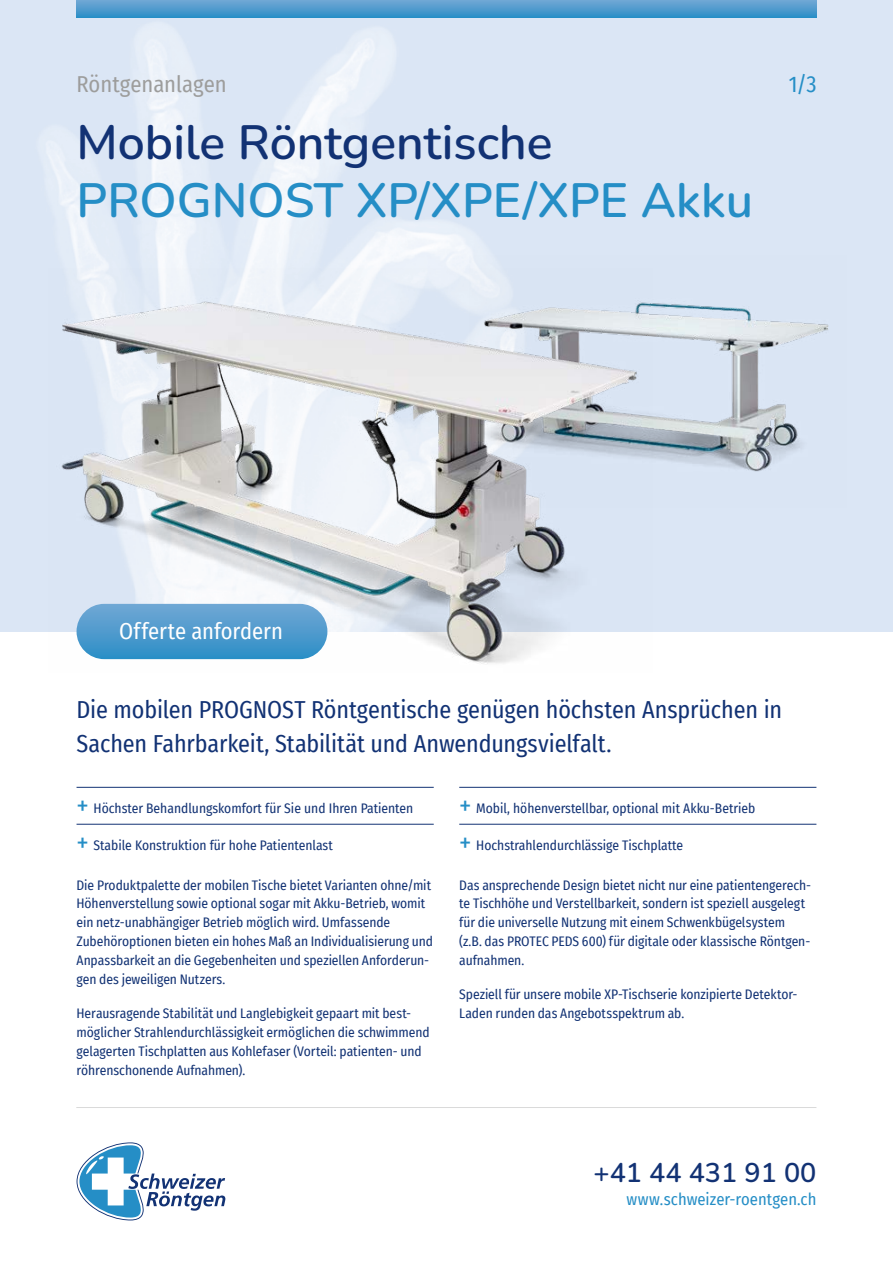
<style>
.page{position:relative;width:893px;height:1263px;background:#fff}
.page>*{position:absolute;margin:0;border:0;box-sizing:border-box;transform-origin:0 0}
.t1{font:600 48px "Nunito";color:#258ec6}
.t2{font:600 48px "Nunito";color:#123274}
.t3{font:600 27px "Nunito";color:#123274}
.t4{font:24px/33.6px "Fira Sans Condensed";letter-spacing:-.005em;color:#123274}
.t5{font:22.5px "Fira Sans Condensed";letter-spacing:-.005em;color:#fff}
.t6{font:22.5px "Fira Sans Condensed";color:#9d9d9c}
.t7{font:22.5px "Fira Sans Condensed";color:#258ec6}
.t8{font:16.5px "Fira Sans Condensed";color:#258ec6}
.t9{font:13.5px/18.9px "Fira Sans Condensed";letter-spacing:-.005em;color:#123274}
.s1{font-size:27px;color:#258ec6}
</style>
<div class="page">
<svg style="left:77px;top:1142px;width:148px;height:78px"></svg>
<hr style="left:76px;top:1107px;width:740px;height:1px;background:#dadada">
<img style="left:0;top:0;width:893px;height:631px">
<img style="left:469px;top:255px;width:378px;height:253px">
<hr style="left:77px;top:787px;width:357px;height:1px;background:#123274">
<hr style="left:77px;top:824px;width:357px;height:1px;background:#123274">
<hr style="left:459px;top:787px;width:357px;height:1px;background:#123274">
<hr style="left:459px;top:824px;width:357px;height:1px;background:#123274">
<img style="left:49px;top:269px;width:604px;height:395px">
<svg style="left:76px;top:0;width:741px;height:17px;background:#509bcd"></svg>
<div style="left:77px;top:604px;width:250px;height:55px;background:linear-gradient(to bottom,#72a8d5,#2c8ec6);border-radius:28px"></div>
<h3 class="t6" style="left:77px;top:67px;width:152px">Röntgenanlagen</h3>
<h3 class="t7" style="left:789px;top:67px;width:29px">1/3</h3>
<h1 class="t2" style="left:77px;top:109px;width:477px">Mobile Röntgentische</h1>
<h1 class="t1" style="left:77px;top:167px;width:678px">PROGNOST XP/XPE/XPE Akku</h1>
<h3 class="t5" style="left:119px;top:614px;width:165px">Offerte anfordern</h3>
<h3 class="t4" style="left:77px;top:692px;width:707px">Die mobilen PROGNOST Röntgentische genügen höchsten Ansprüchen in<br>Sachen Fahrbarkeit, Stabilität und Anwendungsvielfalt.</h3>
<p class="t9" style="left:77px;top:799px;width:338px"><span class="s1">+</span> Höchster Behandlungskomfort für Sie und Ihren Patienten</p>
<p class="t9" style="left:77px;top:835px;width:258px"><span class="s1">+</span> Stabile Konstruktion für hohe Patientenlast</p>
<p class="t9" style="left:77px;top:875px;width:358px">Die Produktpalette der mobilen Tische bietet Varianten ohne/mit Höhenverstellung sowie optional sogar mit Akku-Betrieb, womit ein netz-unabhängiger Betrieb möglich wird. Umfassende Zubehöroptionen bieten ein hohes Maß an Individualisierung und Anpassbarkeit an die Gegebenheiten und speziellen Anforderun&shy;gen des jeweiligen Nutzers.</p>
<p class="t9" style="left:77px;top:1003px;width:355px">Herausragende Stabilität und Langlebigkeit gepaart mit best&shy;möglicher Strahlendurchlässigkeit ermöglichen die schwimmend gelagerten Tischplatten aus Kohlefaser (Vorteil: patienten- und röhrenschonende Aufnahmen).</p>
<p class="t9" style="left:459px;top:799px;width:298px"><span class="s1">+</span> Mobil, höhenverstellbar, optional mit Akku-Betrieb</p>
<p class="t9" style="left:459px;top:835px;width:225px"><span class="s1">+</span> Hochstrahlendurchlässige Tischplatte</p>
<p class="t9" style="left:459px;top:875px;width:353px">Das ansprechende Design bietet nicht nur eine patientengerech&shy;te Tischhöhe und Verstellbarkeit, sondern ist speziell ausgelegt für die universelle Nutzung mit einem Schwenkbügelsystem (z.B. das PROTEC PEDS 600) für digitale oder klassische Röntgen&shy;aufnahmen.</p>
<p class="t9" style="left:459px;top:984px;width:340px">Speziell für unsere mobile XP-Tischserie konzipierte Detektor-<br>Laden runden das Angebotsspektrum ab.</p>
<h2 class="t3" style="left:593px;top:1154px;width:224px">+41 44 431 91 00</h2>
<p class="t8" style="left:626px;top:1187px;width:191px">www.schweizer-roentgen.ch</p>
</div>
